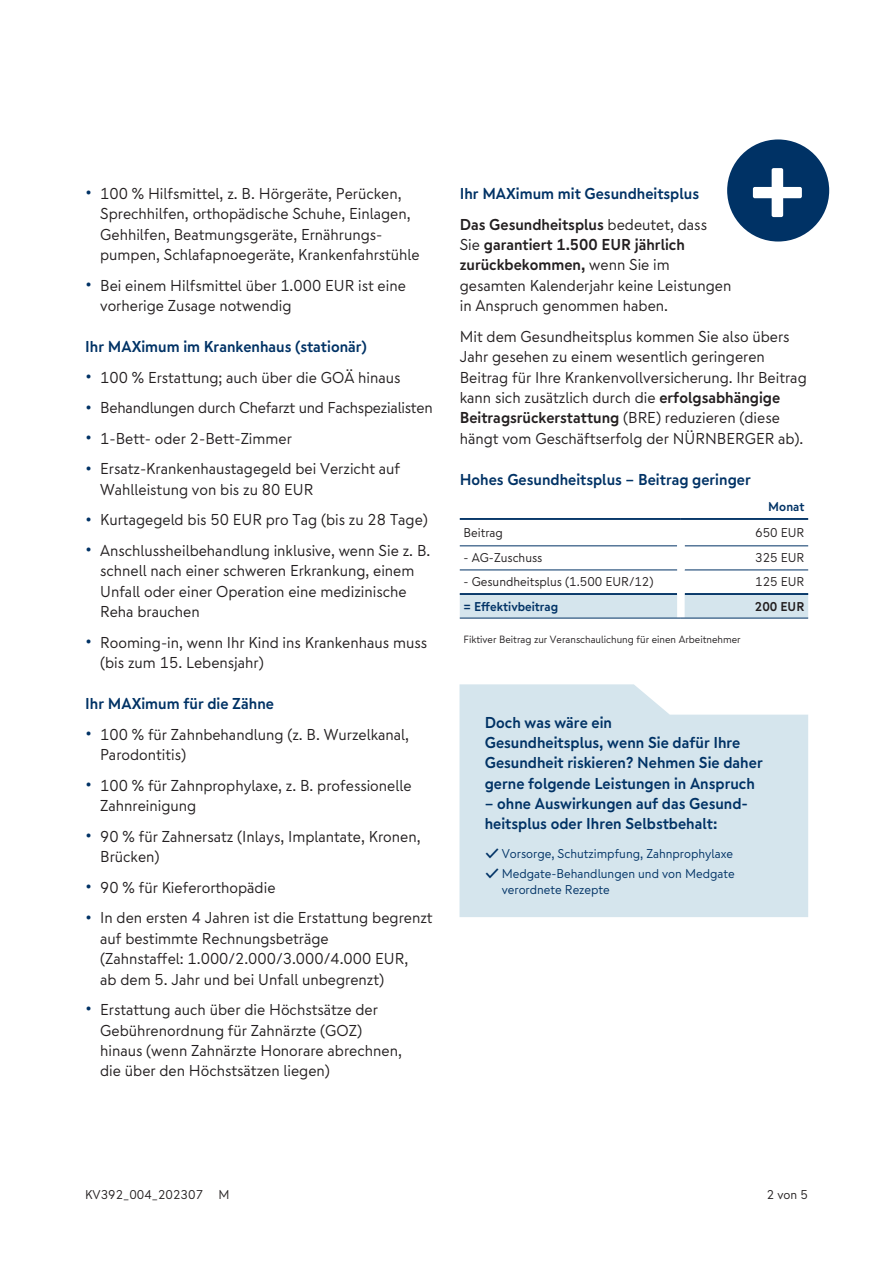
<style>
.page{position:relative;width:893px;height:1263px;background:#fff}
.page>*{position:absolute;margin:0;border:0;box-sizing:border-box;transform-origin:0 0}
.t1{font:700 106.5px "Nuernberger Text";color:#fff}
.t2{font:15.75px/20.4px "Nuernberger Text";color:#231f20}
.t3{font:700 15.75px/20.4px "Nuernberger Text";color:#003265}
.t4{font:12.75px/15.9px "Nuernberger Text";color:#003265}
.t5{font:12.75px "Nuernberger Text";color:#231f20}
.t6{font:700 12.75px "Nuernberger Text";color:#003265}
.t7{font:700 12.75px "Nuernberger Text";color:#231f20}
.t8{font:10.5px "Nuernberger Text";color:#231f20}
.s1{font-size:18.9px;color:#003265}
.s2{color:#231f20}
.s3{font-weight:400;color:#231f20}
.s4{font-weight:700}
</style>
<div class="page">
<div style="left:460px;top:595px;width:348px;height:23px;background:#d5e5ed"></div>
<hr style="left:460px;top:593px;width:217px;height:2px;background:#003265">
<hr style="left:685px;top:593px;width:123px;height:2px;background:#003265">
<hr style="left:460px;top:545px;width:217px;height:1px;background:#003265">
<hr style="left:685px;top:545px;width:123px;height:1px;background:#003265">
<hr style="left:685px;top:569px;width:123px;height:1px;background:#003265">
<div style="left:677px;top:593px;width:8px;height:25px;background:#fff"></div>
<hr style="left:460px;top:518px;width:221px;height:2px;background:#003265">
<hr style="left:681px;top:518px;width:127px;height:2px;background:#003265">
<hr style="left:460px;top:618px;width:221px;height:1px;background:#003265">
<hr style="left:681px;top:618px;width:127px;height:1px;background:#003265">
<hr style="left:460px;top:569px;width:217px;height:1px;background:#003265">
<div style="left:459px;top:684px;width:349px;height:233px;background:#d5e5ed"></div>
<div style="left:727px;top:139px;width:102px;height:103px;background:#003265;border-radius:50%"></div>
<p class="t2" style="left:100px;top:183px;width:321px;text-indent:-15px"><span class="s1">•</span> 100 % Hilfsmittel, z. B. Hörgeräte, Perücken, Sprechhilfen, orthopädische Schuhe, Einlagen, Gehhilfen, Beatmungsgeräte, Ernährungs&shy;pumpen, Schlafapnoegeräte, Krankenfahrstühle</p>
<p class="t2" style="left:100px;top:275px;width:307px;text-indent:-15px"><span class="s1">•</span> Bei einem Hilfsmittel über 1.000 EUR ist eine vorherige Zusage notwendig</p>
<p class="t3" style="left:85px;top:336px;width:283px">Ihr MAXimum im Krankenhaus (stationär)</p>
<p class="t2" style="left:85px;top:367px;width:317px"><span class="s1">•</span> 100 % Erstattung; auch über die GOÄ hinaus</p>
<p class="t2" style="left:85px;top:397px;width:349px"><span class="s1">•</span> Behandlungen durch Chefarzt und Fachspezialisten</p>
<p class="t2" style="left:85px;top:428px;width:208px"><span class="s1">•</span> 1-Bett- oder 2-Bett-Zimmer</p>
<p class="t2" style="left:100px;top:458px;width:302px;text-indent:-15px"><span class="s1">•</span> Ersatz-Krankenhaustagegeld bei Verzicht auf<br>Wahlleistung von bis zu 80 EUR</p>
<p class="t2" style="left:85px;top:509px;width:344px"><span class="s1">•</span> Kurtagegeld bis 50 EUR pro Tag (bis zu 28 Tage)</p>
<p class="t2" style="left:100px;top:540px;width:332px;text-indent:-15px"><span class="s1">•</span> Anschlussheilbehandlung inklusive, wenn Sie z. B. schnell nach einer schweren Erkrankung, einem Unfall oder einer Operation eine medizinische Reha brauchen</p>
<p class="t2" style="left:100px;top:632px;width:328px;text-indent:-15px"><span class="s1">•</span> Rooming-in, wenn Ihr Kind ins Krankenhaus muss (bis zum 15. Lebensjahr)</p>
<p class="t3" style="left:85px;top:693px;width:190px">Ihr MAXimum für die Zähne</p>
<p class="t2" style="left:100px;top:724px;width:310px;text-indent:-15px"><span class="s1">•</span> 100 % für Zahnbehandlung (z. B. Wurzelkanal,<br>Parodontitis)</p>
<p class="t2" style="left:100px;top:775px;width:313px;text-indent:-15px"><span class="s1">•</span> 100 % für Zahnprophylaxe, z. B. professionelle<br>Zahnreinigung</p>
<p class="t2" style="left:100px;top:826px;width:322px;text-indent:-15px"><span class="s1">•</span> 90 % für Zahnersatz (Inlays, Implantate, Kronen,<br>Brücken)</p>
<p class="t2" style="left:85px;top:877px;width:192px"><span class="s1">•</span> 90 % für Kieferorthopädie</p>
<p class="t2" style="left:100px;top:907px;width:334px;text-indent:-15px"><span class="s1">•</span> In den ersten 4 Jahren ist die Erstattung begrenzt auf bestimmte Rechnungsbeträge<br>(Zahnstaffel: 1.000/2.000/3.000/4.000 EUR,<br>ab dem 5. Jahr und bei Unfall unbegrenzt)</p>
<p class="t2" style="left:100px;top:999px;width:303px;text-indent:-15px"><span class="s1">•</span> Erstattung auch über die Höchstsätze der Gebührenordnung für Zahnärzte (GOZ) hinaus (wenn Zahnärzte Honorare abrechnen, die über den Höchstsätzen liegen)</p>
<h1 class="t1" style="left:746px;top:115px;width:64px">+</h1>
<p class="t3" style="left:460px;top:178px;width:249px;line-height:30.6px">Ihr MAXimum mit Gesundheitsplus<br><span class="s2">Das Gesundheitsplus</span> <span class="s3">bedeutet, dass</span></p>
<p class="t2" style="left:460px;top:234px;width:273px">Sie <span class="s4">garantiert 1.500 EUR jährlich zurückbekommen,</span> wenn Sie im gesamten Kalenderjahr keine Leistungen in Anspruch genommen haben.</p>
<p class="t2" style="left:460px;top:326px;width:349px">Mit dem Gesundheitsplus kommen Sie also übers Jahr gesehen zu einem wesentlich geringeren Beitrag für Ihre Krankenvollversicherung. Ihr Beitrag kann sich zusätzlich durch die <span class="s4">erfolgsabhängige Beitragsrückerstattung</span> (BRE) reduzieren (diese hängt vom Geschäftserfolg der NÜRNBERGER ab).</p>
<p class="t3" style="left:460px;top:469px;width:292px">Hohes Gesundheitsplus – Beitrag geringer</p>
<p class="t6" style="left:768px;top:498px;width:38px">Monat</p>
<p class="t5" style="left:464px;top:524px;width:41px">Beitrag</p>
<p class="t5" style="left:755px;top:524px;width:51px">650 EUR</p>
<p class="t5" style="left:464px;top:549px;width:80px">- AG-Zuschuss</p>
<p class="t5" style="left:755px;top:549px;width:51px">325 EUR</p>
<p class="t5" style="left:464px;top:573px;width:191px">- Gesundheitsplus (1.500 EUR/12)</p>
<p class="t5" style="left:755px;top:573px;width:51px">125 EUR</p>
<p class="t6" style="left:464px;top:597px;width:96px">= Effektivbeitrag</p>
<p class="t7" style="left:755px;top:597px;width:51px">200 EUR</p>
<p class="t8" style="left:464px;top:632px;width:279px">Fiktiver Beitrag zur Veranschaulichung für einen Arbeitnehmer</p>
<p class="t3" style="left:485px;top:711px;width:279px">Doch was wäre ein<br>Gesundheitsplus, wenn Sie dafür Ihre Gesundheit riskieren? Nehmen Sie daher gerne folgende Leistungen in Anspruch</p>
<p class="t3" style="left:485px;top:793px;width:265px">– ohne Auswirkungen auf das Gesund&shy;heitsplus oder Ihren Selbstbehalt:</p>
<p class="t4" style="left:485px;top:845px;width:250px">✔ Vorsorge, Schutzimpfung, Zahnprophylaxe</p>
<p class="t4" style="left:502px;top:866px;width:234px;text-indent:-17px">✔ Medgate-Behandlungen und von Medgate verordnete Rezepte</p>
<p class="t5" style="left:85px;top:1186px;width:146px">KV392_004_202307 M</p>
<p class="t5" style="left:767px;top:1186px;width:43px">2 von 5</p>
</div>
